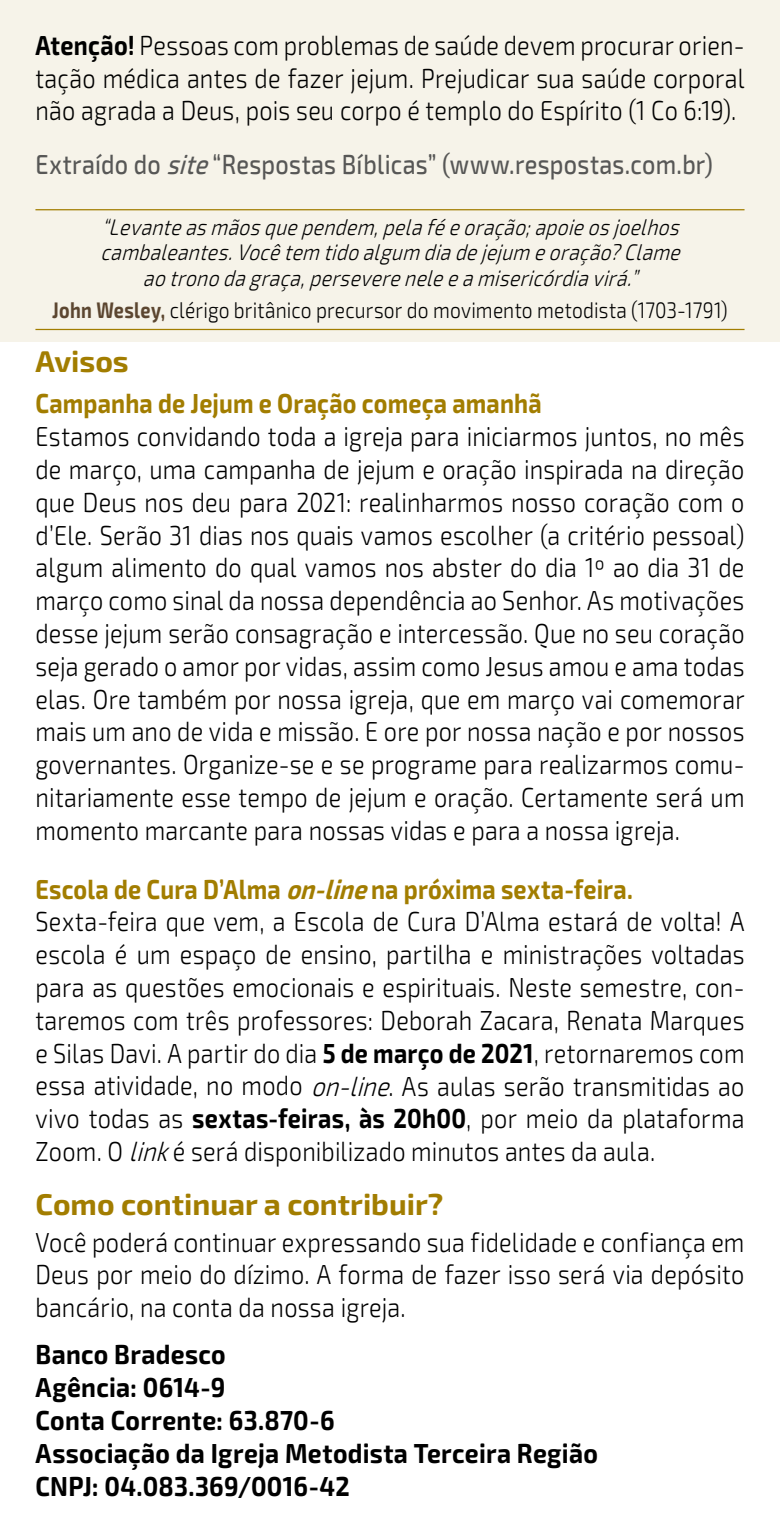
<style>
.page{position:relative;width:780px;height:1531px;background:#fff}
.page>*{position:absolute;margin:0;border:0;box-sizing:border-box;transform-origin:0 0}
.t1{font:700 30px "Exo 2";color:#a27d00}
.t2{font:300 27.5px/32.8px "Exo 2";letter-spacing:.01em;color:#000;text-align:justify;scale:.85 1}
.t3{font:700 27.5px/32.8px "Exo 2";letter-spacing:.01em;color:#000;scale:.9 1}
.t4{font:500 27.5px "Exo 2";letter-spacing:.015em;color:#575756;scale:.85 1}
.t5{font:700 27.5px "Exo 2";letter-spacing:.01em;color:#a27d00;scale:.85 1}
.t6{font:italic 300 22.5px/25.2px "Exo 2";color:#000;text-align:center;scale:.85 1}
.t7{font:300 22.5px "Exo 2";letter-spacing:.01em;color:#000;scale:.85 1}
.s1{font-weight:700}
.s2{font-style:italic}
.s3{font-weight:700;color:#5c4630}
.s4{font-weight:700;color:#a27d00}
.s5{font-weight:700;font-style:italic;color:#a27d00}
</style>
<div class="page">
<div style="left:0;top:0;width:780px;height:342px;background:#f6f3e9"></div>
<hr style="left:35px;top:209px;width:709px;height:1px;background:#a27d00">
<hr style="left:35px;top:329px;width:709px;height:1px;background:#a27d00">
<p class="t2" style="left:35px;top:29px;width:835px"><span class="s1">Atenção!</span> Pessoas com problemas de saúde devem procurar orien&shy;tação médica antes de fazer jejum. Prejudicar sua saúde corporal não agrada a Deus, pois seu corpo é templo do Espírito (1 Co 6:19).</p>
<p class="t4" style="left:35px;top:149px;width:798px">Extraído do <span class="s2">site</span>“Respostas Bíblicas” (www.respostas.com.br)</p>
<p class="t6" style="left:100px;top:215px;width:691px">“Levanteasmãosquependem,pelaféeoração;apoieosjoelhos cambaleantes.Vocêtem tidoalgum diadejejum eoração?Clame aotronodagraça,persevereneleeamisericórdiavirá.”</p>
<p class="t7" style="left:52px;top:297px;width:796px"><span class="s3">John Wesley,</span> clérigo britânico precursor do movimento metodista (1703-1791)</p>
<p class="t1" style="left:35px;top:344px;width:95px">Avisos</p>
<p class="t5" style="left:35px;top:387px;width:597px">Campanha de Jejum e Oração começa amanhã</p>
<p class="t2" style="left:35px;top:421px;width:835px">Estamos convidando toda a igreja para iniciarmos juntos, no mês de março, uma campanha de jejum e oração inspirada na direção que Deus nos deu para 2021: realinharmos nosso coração com o d’Ele. Serão 31 dias nos quais vamos escolher (a critério pessoal) algum alimento do qual vamos nos abster do dia 1º ao dia 31 de março como sinal da nossa dependência ao Senhor. As motivações desse jejum serão consagração e intercessão. Que no seu coração seja gerado o amor por vidas, assim como Jesus amou e ama todas elas. Ore também por nossa igreja, que em março vai comemorar mais um ano de vida e missão. E ore por nossa nação e por nossos governantes. Organize-se e se programe para realizarmos comu&shy;nitariamente esse tempo de jejum e oração. Certamente será um momento marcante para nossas vidas e para a nossa igreja.</p>
<p class="t2" style="left:35px;top:873px;width:835px;text-align:left"><span class="s4">Escola de Cura D’Alma</span> <span class="s5">on-line</span><span class="s4">na próxima sexta-feira.<br></span>Sexta-feira que vem, a Escola de Cura D’Alma estará de volta! A escola é um espaço de ensino, partilha e ministrações voltadas para as questões emocionais e espirituais. Neste semestre, con&shy;taremos com três professores: Deborah Zacara, Renata Marques e Silas Davi. A partir do dia <span class="s1">5 de março de 2021</span>, retornaremos com essa atividade, no modo <span class="s2">on-line</span>. As aulas serão transmitidas ao vivo todas as <span class="s1">sextas-feiras, às 20h00</span>, por meio da plataforma Zoom. O <span class="s2">link</span>é será disponibilizado minutos antes da aula.</p>
<p class="t1" style="left:35px;top:1187px;width:409px">Como continuar a contribuir?</p>
<p class="t2" style="left:35px;top:1226px;width:835px">Você poderá continuar expressando sua fidelidade e confiança em Deus por meio do dízimo. A forma de fazer isso será via depósito bancário, na conta da nossa igreja.</p>
<p class="t3" style="left:35px;top:1339px;width:626px">Banco Bradesco<br>Agência: 0614-9<br>Conta Corrente: 63.870-6<br>Associação da Igreja Metodista Terceira Região<br>CNPJ: 04.083.369/0016-42</p>
</div>
